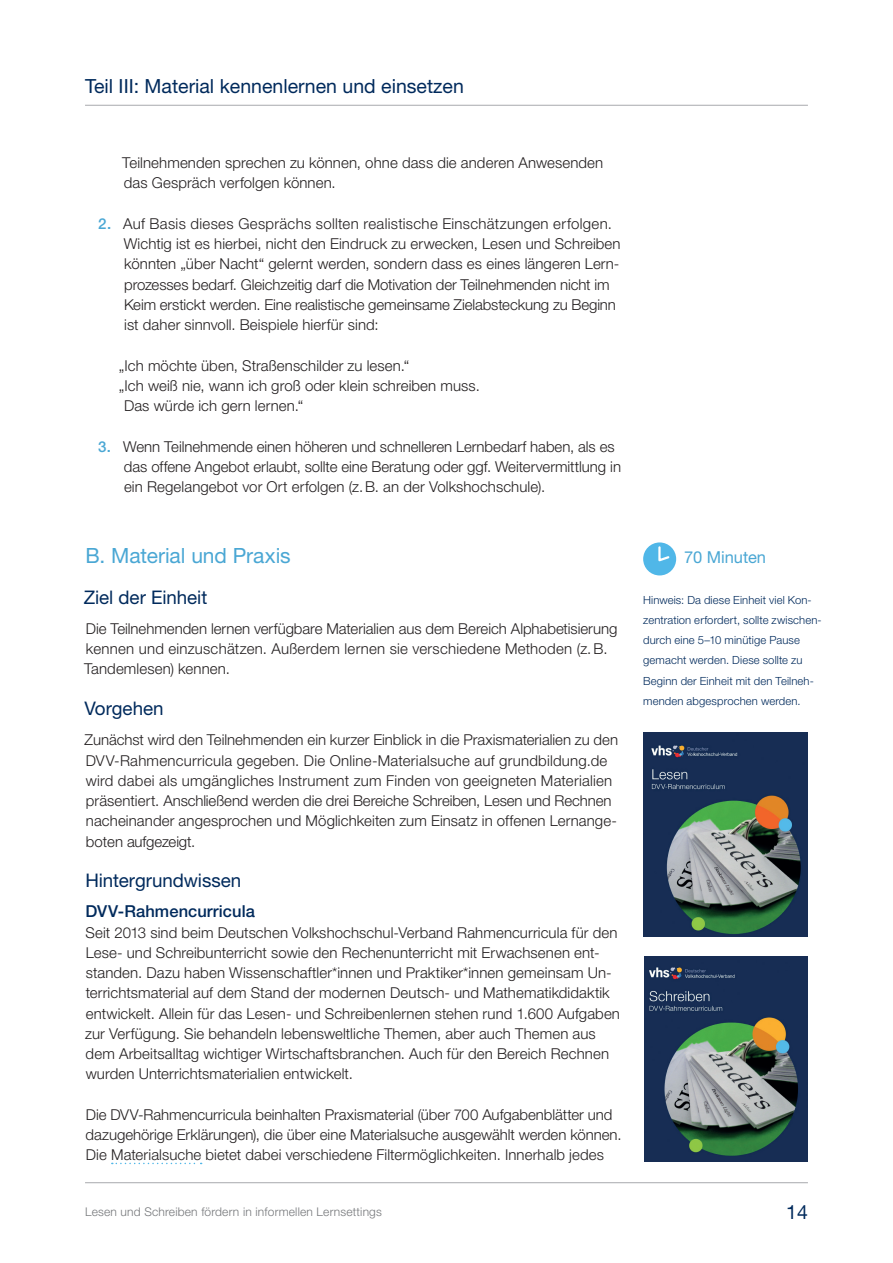
<style>
.page{position:relative;width:893px;height:1263px;background:#fff}
.page>*{position:absolute;margin:0;border:0;box-sizing:border-box;transform-origin:0 0}
.t1{font:21px "Helvetica Neue LT Std";letter-spacing:-.005em;color:#4aa7d4}
.t2{font:19.5px "Helvetica Neue LT Std";color:#002a5c}
.t3{font:18.75px "Helvetica Neue LT Std";letter-spacing:-.005em;color:#002a5c}
.t4{font:500 16.5px "Helvetica Neue LT Std";letter-spacing:.005em;color:#002a5c}
.t5{font:16.5px "Helvetica Neue LT Std";letter-spacing:-.005em;color:#4aa7d4}
.t6{font:300 15px/20.2px "Helvetica Neue LT Std";letter-spacing:.005em;color:#231f20}
.t7{font:300 12px "Helvetica Neue LT Std";letter-spacing:.015em;color:#76787b}
.t8{font:300 11.25px/20.2px "Helvetica Neue LT Std";letter-spacing:.01em;color:#002a5c}
.s1{font-weight:500;color:#4aa7d4}
</style>
<div class="page">
<hr style="left:85px;top:105px;width:723px;height:1px;background:#a8a9ad">
<hr style="left:85px;top:1182px;width:723px;height:1px;background:#a8a9ad">
<svg style="left:112px;top:1163px;width:90px;height:1px"></svg>
<div style="left:644px;top:544px;width:31px;height:30px;background:#50b7e8;border-radius:50%"></div>
<div style="left:643px;top:542px;width:33px;height:33px;border:2px solid #50b7e8;border-radius:50%"></div>
<svg style="left:658px;top:545px;width:13px;height:17px"></svg>
<img style="left:644px;top:732px;width:163px;height:205px">
<img style="left:644px;top:956px;width:163px;height:205px">
<h2 class="t2" style="left:85px;top:74px;width:380px">Teil III: Material kennenlernen und einsetzen</h2>
<p class="t6" style="left:122px;top:152px;width:482px">Teilnehmenden sprechen zu können, ohne dass die anderen Anwesenden das Gespräch verfolgen können.</p>
<p class="t6" style="left:124px;top:213px;width:498px;text-indent:-26px"><span class="s1">2.</span> Auf Basis dieses Gesprächs sollten realistische Einschätzungen erfolgen.<br>Wichtig ist es hierbei, nicht den Eindruck zu erwecken, Lesen und Schreiben könnten „über Nacht“ gelernt werden, sondern dass es eines längeren Lern&shy;prozesses bedarf. Gleichzeitig darf die Motivation der Teilnehmenden nicht im Keim erstickt werden. Eine realistische gemeinsame Zielabsteckung zu Beginn ist daher sinnvoll. Beispiele hierfür sind:</p>
<p class="t6" style="left:119px;top:355px;width:292px">„Ich möchte üben, Straßenschilder zu lesen.“</p>
<p class="t6" style="left:119px;top:375px;width:363px">„Ich weiß nie, wann ich groß oder klein schreiben muss.</p>
<p class="t6" style="left:124px;top:395px;width:181px">Das würde ich gern lernen.“</p>
<p class="t6" style="left:124px;top:436px;width:499px;text-indent:-26px"><span class="s1">3.</span> Wenn Teilnehmende einen höheren und schnelleren Lernbedarf haben, als es das offene Angebot erlaubt, sollte eine Beratung oder ggf. Weitervermittlung in ein Regelangebot vor Ort erfolgen (z.B. an der Volkshochschule).</p>
<h1 class="t1" style="left:85px;top:543px;width:207px">B. Material und Praxis</h1>
<p class="t3" style="left:84px;top:585px;width:125px">Ziel der Einheit</p>
<p class="t6" style="left:84px;top:618px;width:535px">Die Teilnehmenden lernen verfügbare Materialien aus dem Bereich Alphabetisierung kennen und einzuschätzen. Außerdem lernen sie verschiedene Methoden (z.B.<br>Tandemlesen) kennen.</p>
<p class="t3" style="left:84px;top:697px;width:81px">Vorgehen</p>
<p class="t6" style="left:85px;top:729px;width:535px">Zunächst wird den Teilnehmenden ein kurzer Einblick in die Praxismaterialien zu den DVV-Rahmencurricula gegeben. Die Online-Materialsuche auf grundbildung.de wird dabei als umgängliches Instrument zum Finden von geeigneten Materialien präsentiert. Anschließend werden die drei Bereiche Schreiben, Lesen und Rechnen nacheinander angesprochen und Möglichkeiten zum Einsatz in offenen Lernange&shy;boten aufgezeigt.</p>
<p class="t3" style="left:86px;top:869px;width:157px">Hintergrundwissen</p>
<p class="t4" style="left:86px;top:902px;width:171px">DVV-Rahmencurricula</p>
<p class="t6" style="left:85px;top:922px;width:536px">Seit 2013 sind beim Deutschen Volkshochschul-Verband Rahmencurricula für den Lese- und Schreibunterricht sowie den Rechenunterricht mit Erwachsenen ent&shy;standen. Dazu haben Wissenschaftler*innen und Praktiker*innen gemeinsam Un&shy;terrichtsmaterial auf dem Stand der modernen Deutsch- und Mathematikdidaktik entwickelt. Allein für das Lesen- und Schreibenlernen stehen rund 1.600 Aufgaben zur Verfügung. Sie behandeln lebensweltliche Themen, aber auch Themen aus dem Arbeitsalltag wichtiger Wirtschaftsbranchen. Auch für den Bereich Rechnen wurden Unterrichtsmaterialien entwickelt.</p>
<p class="t6" style="left:86px;top:1104px;width:537px">Die DVV-Rahmencurricula beinhalten Praxismaterial (über 700 Aufgabenblätter und dazugehörige Erklärungen), die über eine Materialsuche ausgewählt werden können.<br>Die Materialsuche bietet dabei verschiedene Filtermöglichkeiten. Innerhalb jedes</p>
<p class="t5" style="left:684px;top:547px;width:83px">70 Minuten</p>
<p class="t8" style="left:643px;top:589px;width:180px">Hinweis: Da diese Einheit viel Kon&shy;zentration erfordert, sollte zwischen&shy;durch eine 5–10 minütige Pause gemacht werden. Diese sollte zu Beginn der Einheit mit den Teilneh&shy;menden abgesprochen werden.</p>
<p class="t7" style="left:85px;top:1204px;width:298px">Lesen und Schreiben fördern in informellen Lernsettings</p>
<h2 class="t2" style="left:786px;top:1200px;width:23px">14</h2>
</div>
